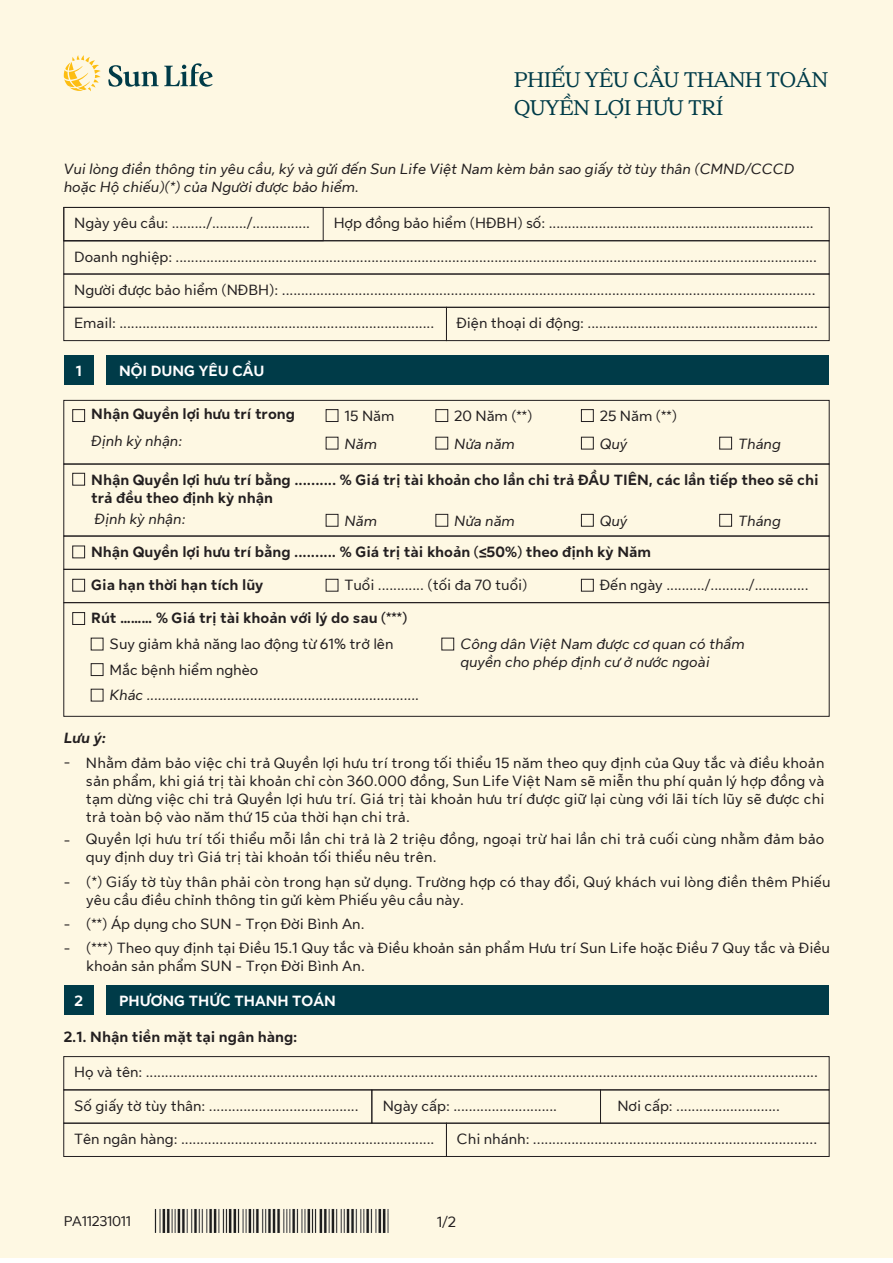
<style>
.page{position:relative;width:893px;height:1263px;background:#fff}
.page>*{position:absolute;margin:0;border:0;box-sizing:border-box;transform-origin:0 0}
.t1{font:700 21px/28.2px "Sun Life New Display";color:#003b48}
.t2{font:15px/18px "Sun Life New Text";letter-spacing:.005em;color:#231f20}
.t3{font:italic 15px/18px "Sun Life New Text";color:#231f20}
.t4{font:700 15px/18px "Sun Life New Text";color:#231f20}
.t5{font:700 15px "Sun Life New Text";color:#fff}
.t6{font:italic 700 15px "Sun Life New Text";color:#231f20}
.t7{font:14.25px "Sun Life New Text";letter-spacing:-.02em;color:#231f20}
</style>
<div class="page">
<div style="left:0;top:0;width:893px;height:1258px;background:#fef8e3"></div>
<svg style="left:108px;top:63px;width:105px;height:24px"></svg>
<svg style="left:64px;top:55px;width:37px;height:36px"></svg>
<div style="left:106px;top:356px;width:723px;height:29px;background:#003b48"></div>
<div style="left:64px;top:356px;width:30px;height:29px;background:#003b48"></div>
<img style="left:154px;top:1209px;width:235px;height:24px">
<div style="left:64px;top:207px;width:765px;height:34px;border:1px solid #231f20"></div>
<div style="left:64px;top:207px;width:259px;height:34px;border:1px solid #231f20"></div>
<div style="left:64px;top:274px;width:765px;height:34px;border:1px solid #231f20"></div>
<div style="left:64px;top:240px;width:765px;height:34px;border:1px solid #231f20"></div>
<div style="left:446px;top:307px;width:383px;height:34px;border:1px solid #231f20"></div>
<div style="left:64px;top:307px;width:383px;height:34px;border:1px solid #231f20"></div>
<div style="left:64px;top:400px;width:765px;height:64px;border:1px solid #231f20"></div>
<div style="left:64px;top:536px;width:765px;height:34px;border:1px solid #231f20"></div>
<div style="left:72px;top:409px;width:13px;height:13px;border:1px solid #231f20"></div>
<div style="left:326px;top:409px;width:12px;height:13px;border:1px solid #231f20"></div>
<div style="left:435px;top:409px;width:13px;height:13px;border:1px solid #231f20"></div>
<div style="left:581px;top:409px;width:13px;height:13px;border:1px solid #231f20"></div>
<div style="left:581px;top:437px;width:13px;height:12px;border:1px solid #231f20"></div>
<div style="left:719px;top:437px;width:13px;height:12px;border:1px solid #231f20"></div>
<div style="left:64px;top:464px;width:765px;height:72px;border:1px solid #231f20"></div>
<div style="left:72px;top:473px;width:13px;height:12px;border:1px solid #231f20"></div>
<div style="left:72px;top:546px;width:13px;height:12px;border:1px solid #231f20"></div>
<div style="left:64px;top:569px;width:765px;height:34px;border:1px solid #231f20"></div>
<div style="left:72px;top:579px;width:13px;height:12px;border:1px solid #231f20"></div>
<div style="left:64px;top:602px;width:765px;height:114px;border:1px solid #231f20"></div>
<div style="left:72px;top:612px;width:13px;height:13px;border:1px solid #231f20"></div>
<div style="left:441px;top:638px;width:13px;height:12px;border:1px solid #231f20"></div>
<div style="left:91px;top:663px;width:12px;height:13px;border:1px solid #231f20"></div>
<div style="left:326px;top:579px;width:12px;height:12px;border:1px solid #231f20"></div>
<div style="left:581px;top:579px;width:13px;height:12px;border:1px solid #231f20"></div>
<div style="left:326px;top:514px;width:12px;height:13px;border:1px solid #231f20"></div>
<div style="left:435px;top:514px;width:13px;height:13px;border:1px solid #231f20"></div>
<div style="left:581px;top:514px;width:13px;height:13px;border:1px solid #231f20"></div>
<div style="left:719px;top:514px;width:13px;height:13px;border:1px solid #231f20"></div>
<div style="left:106px;top:985px;width:723px;height:30px;background:#003b48"></div>
<div style="left:64px;top:985px;width:30px;height:30px;background:#003b48"></div>
<div style="left:63px;top:1056px;width:766px;height:34px;border:1px solid #231f20"></div>
<div style="left:63px;top:1089px;width:309px;height:34px;border:1px solid #231f20"></div>
<div style="left:63px;top:1123px;width:384px;height:34px;border:1px solid #231f20"></div>
<div style="left:446px;top:1123px;width:383px;height:34px;border:1px solid #231f20"></div>
<div style="left:372px;top:1089px;width:229px;height:34px;border:1px solid #231f20"></div>
<div style="left:600px;top:1089px;width:229px;height:34px;border:1px solid #231f20"></div>
<h1 class="t1" style="left:514px;top:64px;width:315px">PHIẾU YÊU CẦU THANH TOÁN<br>QUYỀN LỢI HƯU TRÍ</h1>
<p class="t3" style="left:64px;top:158px;width:732px">Vui lòng điền thông tin yêu cầu, ký và gửi đến Sun Life Việt Nam kèm bản sao giấy tờ tùy thân (CMND/CCCD hoặc Hộ chiếu)(*) của Người được bảo hiểm.</p>
<p class="t2" style="left:334px;top:213px;width:482px">Hợp đồng bảo hiểm (HĐBH) số: .....................................................................</p>
<p class="t2" style="left:74px;top:213px;width:237px">Ngày yêu cầu: ........./........./...............</p>
<p class="t2" style="left:74px;top:246px;width:744px">Doanh nghiệp: .......................................................................................................................................................................</p>
<p class="t2" style="left:74px;top:280px;width:743px">Người được bảo hiểm (NĐBH): ...........................................................................................................................................</p>
<p class="t2" style="left:74px;top:313px;width:362px">Email: ..................................................................................</p>
<p class="t2" style="left:456px;top:313px;width:363px">Điện thoại di động: ............................................................</p>
<p class="t5" style="left:76px;top:360px;width:7px">1</p>
<p class="t5" style="left:119px;top:360px;width:147px">NỘI DUNG YÊU CẦU</p>
<p class="t4" style="left:91px;top:404px;width:205px">Nhận Quyền lợi hưu trí trong</p>
<p class="t2" style="left:345px;top:406px;width:51px">15 Năm</p>
<p class="t2" style="left:454px;top:406px;width:80px">20 Năm (**)</p>
<p class="t2" style="left:600px;top:406px;width:79px">25 Năm (**)</p>
<p class="t3" style="left:91px;top:431px;width:92px">Định kỳ nhận:</p>
<p class="t3" style="left:345px;top:434px;width:34px">Năm</p>
<p class="t3" style="left:454px;top:434px;width:62px">Nửa năm</p>
<p class="t3" style="left:600px;top:434px;width:29px">Quý</p>
<p class="t3" style="left:738px;top:434px;width:44px">Tháng</p>
<p class="t4" style="left:91px;top:470px;width:729px">Nhận Quyền lợi hưu trí bằng .......... % Giá trị tài khoản cho lần chi trả ĐẦU TIÊN, các lần tiếp theo sẽ chi trả đều theo định kỳ nhận</p>
<p class="t3" style="left:95px;top:509px;width:92px">Định kỳ nhận:</p>
<p class="t3" style="left:345px;top:511px;width:34px">Năm</p>
<p class="t3" style="left:454px;top:511px;width:62px">Nửa năm</p>
<p class="t3" style="left:600px;top:511px;width:29px">Quý</p>
<p class="t3" style="left:738px;top:511px;width:44px">Tháng</p>
<p class="t4" style="left:91px;top:542px;width:561px">Nhận Quyền lợi hưu trí bằng .......... % Giá trị tài khoản (≤50%) theo định kỳ Năm</p>
<p class="t2" style="left:345px;top:575px;width:184px">Tuổi ............ (tối đa 70 tuổi)</p>
<p class="t2" style="left:600px;top:575px;width:210px">Đến ngày ........../........../..............</p>
<p class="t4" style="left:91px;top:575px;width:174px">Gia hạn thời hạn tích lũy</p>
<p class="t4" style="left:91px;top:608px;width:318px">Rút ……… % Giá trị tài khoản với lý do sau (***)</p>
<p class="t2" style="left:110px;top:630px;width:285px;line-height:25.5px">Suy giảm khả năng lao động từ 61% trở lên<br>Mắc bệnh hiểm nghèo</p>
<p class="t3" style="left:110px;top:685px;width:311px">Khác .......................................................................</p>
<p class="t3" style="left:460px;top:634px;width:286px">Công dân Việt Nam được cơ quan có thẩm quyền cho phép định cư ở nước ngoài</p>
<p class="t6" style="left:64px;top:727px;width:44px">Lưu ý:</p>
<p class="t2" style="left:64px;top:751px;width:8px">-</p>
<p class="t2" style="left:86px;top:753px;width:740px;text-align:justify">Nhằm đảm bảo việc chi trả Quyền lợi hưu trí trong tối thiểu 15 năm theo quy định của Quy tắc và điều khoản sản phẩm, khi giá trị tài khoản chỉ còn 360.000 đồng, Sun Life Việt Nam sẽ miễn thu phí quản lý hợp đồng và tạm dừng việc chi trả Quyền lợi hưu trí. Giá trị tài khoản hưu trí được giữ lại cùng với lãi tích lũy sẽ được chi trả toàn bộ vào năm thứ 15 của thời hạn chi trả.</p>
<p class="t2" style="left:86px;top:829px;width:740px">Quyền lợi hưu trí tối thiểu mỗi lần chi trả là 2 triệu đồng, ngoại trừ hai lần chi trả cuối cùng nhằm đảm bảo quy định duy trì Giá trị tài khoản tối thiểu nêu trên.</p>
<p class="t2" style="left:64px;top:829px;width:8px">-</p>
<p class="t2" style="left:86px;top:871px;width:746px;text-indent:-23px">- (*) Giấy tờ tùy thân phải còn trong hạn sử dụng. Trường hợp có thay đổi, Quý khách vui lòng điền thêm Phiếu yêu cầu điều chỉnh thông tin gửi kèm Phiếu yêu cầu này.</p>
<p class="t2" style="left:64px;top:913px;width:302px">- (**) Áp dụng cho SUN - Trọn Đời Bình An.</p>
<p class="t2" style="left:86px;top:937px;width:745px;text-indent:-22px">- (***) Theo quy định tại Điều 15.1 Quy tắc và Điều khoản sản phẩm Hưu trí Sun Life hoặc Điều 7 Quy tắc và Điều khoản sản phẩm SUN - Trọn Đời Bình An.</p>
<p class="t5" style="left:74px;top:990px;width:10px">2</p>
<p class="t5" style="left:119px;top:990px;width:218px">PHƯƠNG THỨC THANH TOÁN</p>
<p class="t4" style="left:64px;top:1026px;width:235px">2.1. Nhận tiền mặt tại ngân hàng:</p>
<p class="t2" style="left:74px;top:1062px;width:745px">Họ và tên: ...............................................................................................................................................................................</p>
<p class="t2" style="left:74px;top:1095px;width:286px">Số giấy tờ tùy thân: .......................................</p>
<p class="t2" style="left:74px;top:1129px;width:362px">Tên ngân hàng: ..................................................................</p>
<p class="t2" style="left:457px;top:1129px;width:362px">Chi nhánh: ..........................................................................</p>
<p class="t2" style="left:383px;top:1095px;width:176px">Ngày cấp: ...........................</p>
<p class="t2" style="left:617px;top:1095px;width:164px">Nơi cấp: ...........................</p>
<p class="t7" style="left:64px;top:1211px;width:69px">PA11231011</p>
<p class="t2" style="left:437px;top:1212px;width:21px">1/2</p>
</div>
